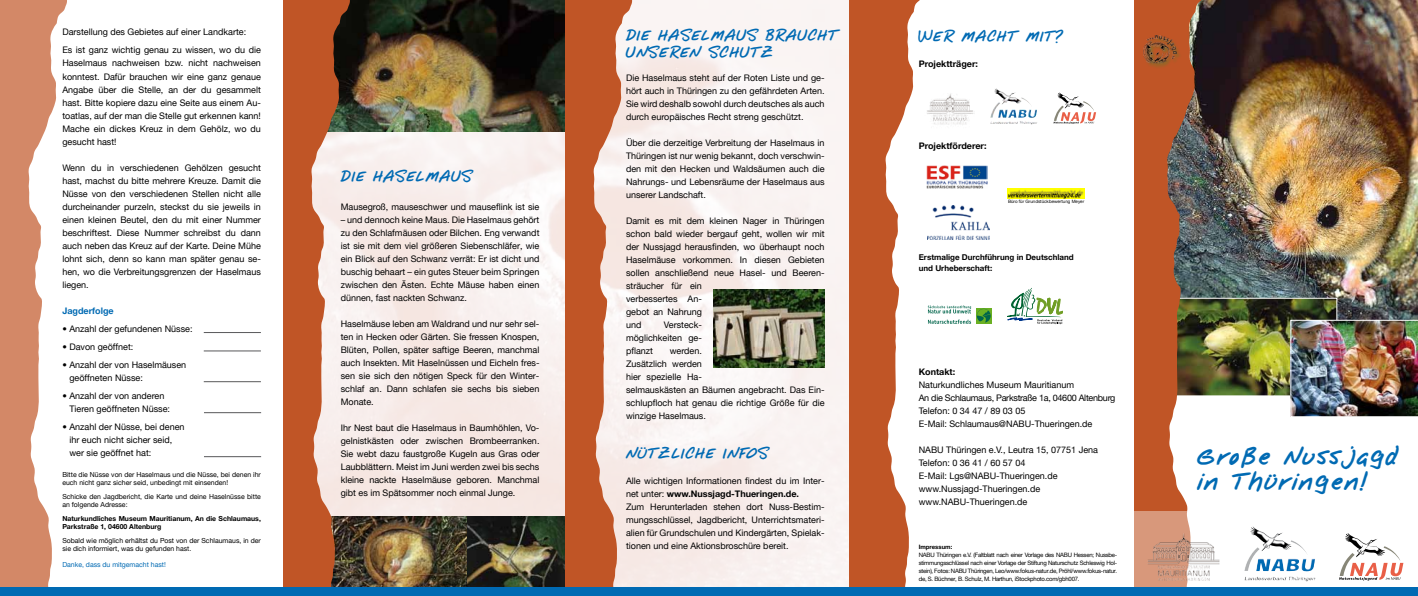
<style>
.page{position:relative;width:1418px;height:596px;background:#fff}
.page>*{position:absolute;margin:0;border:0;box-sizing:border-box;transform-origin:0 0}
.t1{font:700 22px/25px "Nabu Note 4";color:#006ab3}
.t2{font:700 14px/16.8px "Nabu Note 4";color:#006ab3}
.t3{font:9px/13px "Helvetica Neue";color:#000}
.t4{font:700 9px "Helvetica Neue";color:#000}
.t5{font:700 9px "Helvetica Neue";color:#006ab3}
.t6{font:700 8px/11px "Helvetica Neue";color:#000}
.t7{font:6.9px/8px "Helvetica Neue";color:#000}
.t8{font:700 6.9px/8px "Helvetica Neue";color:#000}
.t9{font:6.9px "Helvetica Neue";color:#006ab3}
.t10{font:6px/8px "Helvetica Neue";letter-spacing:-.04em;color:#000;text-align:justify}
.t11{font:700 6px "Helvetica Neue";color:#000}
.t12{font:4.5px "Helvetica Neue";color:#000}
.s1{font-weight:700}
</style>
<div class="page">
<img style="left:1206px;top:0;width:211px;height:319px">
<img style="left:352px;top:0;width:497px;height:587px">
<svg style="left:849px;top:0;width:71px;height:587px;fill:#c05526"></svg>
<img style="left:994px;top:88px;width:24px;height:16px">
<svg style="left:1053px;top:92px;width:43px;height:32px"></svg>
<img style="left:927px;top:93px;width:48px;height:32px">
<svg style="left:927px;top:305px;width:65px;height:18px"></svg>
<svg style="left:1007px;top:288px;width:55px;height:36px"></svg>
<img style="left:1206px;top:299px;width:129px;height:95px">
<div style="left:1134px;top:297px;width:203px;height:99px;border:1px solid #fff"></div>
<svg style="left:1134px;top:0;width:72px;height:511px;background:#aa6543"></svg>
<div style="left:1142px;top:35px;width:40px;height:34px;background:#1a962b;opacity:.5"></div>
<img style="left:1142px;top:35px;width:34px;height:28px">
<svg style="left:1134px;top:511px;width:270px;height:76px"></svg>
<img style="left:352px;top:0;width:214px;height:131px">
<img style="left:352px;top:516px;width:214px;height:71px">
<svg style="left:283px;top:0;width:69px;height:587px;background:#c48062"></svg>
<svg style="left:566px;top:0;width:68px;height:587px;fill:#c05526"></svg>
<svg style="left:0;top:0;width:67px;height:587px;fill:#d38867"></svg>
<hr style="left:204px;top:381px;width:57px;height:1px;background:#58585a">
<hr style="left:204px;top:350px;width:57px;height:1px;background:#58585a">
<hr style="left:204px;top:332px;width:57px;height:1px;background:#58585a">
<hr style="left:204px;top:412px;width:57px;height:1px;background:#58585a">
<hr style="left:204px;top:456px;width:57px;height:1px;background:#58585a">
<img style="left:713px;top:290px;width:111px;height:77px">
<img style="left:1249px;top:526px;width:36px;height:25px">
<svg style="left:1338px;top:532px;width:65px;height:48px"></svg>
<img style="left:1146px;top:531px;width:74px;height:53px">
<div style="left:0;top:587px;width:1417px;height:8px;background:#006ab3"></div>
<img style="left:1290px;top:319px;width:127px;height:98px">
<img style="left:926px;top:165px;width:61px;height:23px">
<img style="left:1007px;top:189px;width:77px;height:9px">
<img style="left:927px;top:205px;width:62px;height:34px">
<p class="t3" style="left:62px;top:23px;width:200px;line-height:18px">Darstellung des Gebietes auf einer Landkarte:<br>Es ist ganz wichtig genau zu wissen, wo du die</p>
<p class="t3" style="left:62px;top:57px;width:200px;text-align:justify">Haselmaus nachweisen bzw. nicht nachweisen konntest. Dafür brauchen wir eine ganz genaue Angabe über die Stelle, an der du gesammelt hast. Bitte kopiere dazu eine Seite aus einem Au&shy;toatlas, auf der man die Stelle gut erkennen kann!<br>Mache ein dickes Kreuz in dem Gehölz, wo du gesucht hast!</p>
<p class="t3" style="left:62px;top:161px;width:200px;text-align:justify">Wenn du in verschiedenen Gehölzen gesucht hast, machst du bitte mehrere Kreuze. Damit die Nüsse von den verschiedenen Stellen nicht alle durcheinander purzeln, steckst du sie jeweils in einen kleinen Beutel, den du mit einer Nummer beschriftest. Diese Nummer schreibst du dann auch neben das Kreuz auf der Karte. Deine Mühe lohnt sich, denn so kann man später genau se&shy;hen, wo die Verbreitungsgrenzen der Haselmaus liegen.</p>
<p class="t5" style="left:62px;top:305px;width:53px">Jagderfolge</p>
<p class="t3" style="left:62px;top:322px;width:132px">• Anzahl der gefundenen Nüsse:</p>
<p class="t3" style="left:62px;top:340px;width:73px">• Davon geöffnet:</p>
<p class="t3" style="left:69px;top:358px;width:118px;text-indent:-7px">• Anzahl der von Haselmäusen geöffneten Nüsse:</p>
<p class="t3" style="left:69px;top:389px;width:102px;text-indent:-7px">• Anzahl der von anderen<br>Tieren geöffneten Nüsse:</p>
<p class="t3" style="left:69px;top:420px;width:117px;text-indent:-7px">• Anzahl der Nüsse, bei denen ihr euch nicht sicher seid, wer sie geöffnet hat:</p>
<p class="t7" style="left:62px;top:470px;width:200px">Bitte die Nüsse von der Haselmaus und die Nüsse, bei denen ihr euch nicht ganz sicher seid, unbedingt mit einsenden!</p>
<p class="t7" style="left:62px;top:492px;width:200px">Schicke den Jagdbericht, die Karte und deine Haselnüsse bitte an folgende Adresse:</p>
<p class="t8" style="left:62px;top:514px;width:200px">Naturkundliches Museum Mauritianum, An die Schlaumaus,<br>Parkstraße 1, 04600 Altenburg</p>
<p class="t7" style="left:62px;top:536px;width:200px">Sobald wie möglich erhältst du Post von der Schlaumaus, in der sie dich informiert, was du gefunden hast.</p>
<p class="t9" style="left:62px;top:560px;width:105px">Danke, dass du mitgemacht hast!</p>
<h2 class="t2" style="left:341px;top:168px;width:10px">DIE</h2>
<h2 class="t2" style="left:373px;top:168px;width:101px">HASELMAUS</h2>
<p class="t3" style="left:341px;top:200px;width:200px">Mausegroß, mauseschwer und mauseflink ist sie</p>
<p class="t3" style="left:341px;top:213px;width:200px;text-align:justify">– und dennoch keine Maus. Die Haselmaus gehört zu den Schlafmäusen oder Bilchen. Eng verwandt ist sie mit dem viel größeren Siebenschläfer, wie ein Blick auf den Schwanz verrät: Er ist dicht und buschig behaart – ein gutes Steuer beim Springen zwischen den Ästen. Echte Mäuse haben einen dünnen, fast nackten Schwanz.</p>
<p class="t3" style="left:341px;top:317px;width:200px;text-align:justify">Haselmäuse leben am Waldrand und nur sehr sel&shy;ten in Hecken oder Gärten. Sie fressen Knospen, Blüten, Pollen, später saftige Beeren, manchmal auch Insekten. Mit Haselnüssen und Eicheln fres&shy;sen sie sich den nötigen Speck für den Winter&shy;schlaf an. Dann schlafen sie sechs bis sieben Monate.</p>
<p class="t3" style="left:341px;top:421px;width:200px;text-align:justify">Ihr Nest baut die Haselmaus in Baumhöhlen, Vo&shy;gelnistkästen oder zwischen Brombeerranken.<br>Sie webt dazu faustgroße Kugeln aus Gras oder Laubblättern. Meist im Juni werden zwei bis sechs kleine nackte Haselmäuse geboren. Manchmal gibt es im Spätsommer noch einmal Junge.</p>
<h2 class="t2" style="left:626px;top:28px;width:215px">DIE HASELMAUS BRAUCHT<br>UNSEREN SCHUTZ</h2>
<p class="t3" style="left:626px;top:71px;width:200px;text-align:justify">Die Haselmaus steht auf der Roten Liste und ge&shy;hört auch in Thüringen zu den gefährdeten Arten.<br>Sie wird deshalb sowohl durch deutsches als auch durch europäisches Recht streng geschützt.</p>
<p class="t3" style="left:626px;top:136px;width:200px;text-align:justify">Über die derzeitige Verbreitung der Haselmaus in Thüringen ist nur wenig bekannt, doch verschwin&shy;den mit den Hecken und Waldsäumen auch die Nahrungs- und Lebensräume der Haselmaus aus unserer Landschaft.</p>
<p class="t3" style="left:626px;top:214px;width:200px">Damit es mit dem kleinen Nager in Thüringen schon bald wieder bergauf geht, wollen wir mit der Nussjagd herausfinden, wo überhaupt noch<br>Haselmäuse vorkommen. In diesen Gebieten sollen anschließend neue Hasel- und Beeren&shy;sträucher für ein<br>verbessertes An-<br>gebot an Nahrung<br>und</p>
<p class="t3" style="left:626px;top:318px;width:77px;text-align:justify;text-indent:38px">Versteck&shy;möglichkeiten ge&shy;pflanzt</p>
<p class="t3" style="left:626px;top:344px;width:200px;text-indent:44px">werden.<br>Zusätzlich werden<br>hier spezielle Ha-<br>selmauskästen an Bäumen angebracht. Das Ein&shy;schlupfloch hat genau die richtige Größe für die winzige Haselmaus.</p>
<h2 class="t2" style="left:626px;top:445px;width:125px">NÜTZLICHE INFOS</h2>
<p class="t3" style="left:626px;top:474px;width:200px">Alle wichtigen Informationen findest du im Inter&shy;net unter: <span class="s1">www.Nussjagd-Thueringen.de.<br></span>Zum Herunterladen stehen dort Nuss-Bestim&shy;mungsschlüssel, Jagdbericht, Unterrichtsmateri&shy;alien für Grundschulen und Kindergärten, Spielak&shy;tionen und eine Aktionsbroschüre bereit.</p>
<h2 class="t2" style="left:918px;top:28px;width:146px">WER MACHT MIT?</h2>
<p class="t4" style="left:918px;top:58px;width:61px">Projektträger:</p>
<p class="t4" style="left:918px;top:140px;width:69px">Projektförderer:</p>
<p class="t12" style="left:1008px;top:199px;width:78px">Büro für Grundstückbewertung Meyer</p>
<p class="t6" style="left:918px;top:251px;width:156px">Erstmalige Durchführung in Deutschland und Urheberschaft:</p>
<p class="t4" style="left:918px;top:366px;width:38px">Kontakt:</p>
<p class="t3" style="left:918px;top:378px;width:198px">Naturkundliches Museum Mauritianum<br>An die Schlaumaus, Parkstraße 1a, 04600 Altenburg Telefon: 0 34 47 / 89 03 05<br>E-Mail: Schlaumaus@NABU-Thueringen.de</p>
<p class="t3" style="left:918px;top:443px;width:181px">NABU Thüringen e.V., Leutra 15, 07751 Jena<br>Telefon: 0 36 41 / 60 57 04<br>E-Mail: Lgs@NABU-Thueringen.de www.Nussjagd-Thueringen.de www.NABU-Thueringen.de</p>
<p class="t11" style="left:918px;top:543px;width:35px">Impressum:</p>
<p class="t10" style="left:918px;top:551px;width:200px">NABU Thüringen e.V. (Faltblatt nach einer Vorlage des NABU Hessen; Nussbe&shy;stimmungsschlüssel nach einer Vorlage der Stiftung Naturschutz Schleswig Hol&shy;stein), Fotos: NABU Thüringen, Leo/www.fokus-natur.de, Pröhl/www.fokus-natur. de, S. Büchner, B. Schulz, M. Harthun, iStockphoto.com/gbh007.</p>
<h1 class="t1" style="left:1197px;top:444px;width:204px">GROßE NUSSJAGD<br>IN THÜRINGEN!</h1>
</div>
